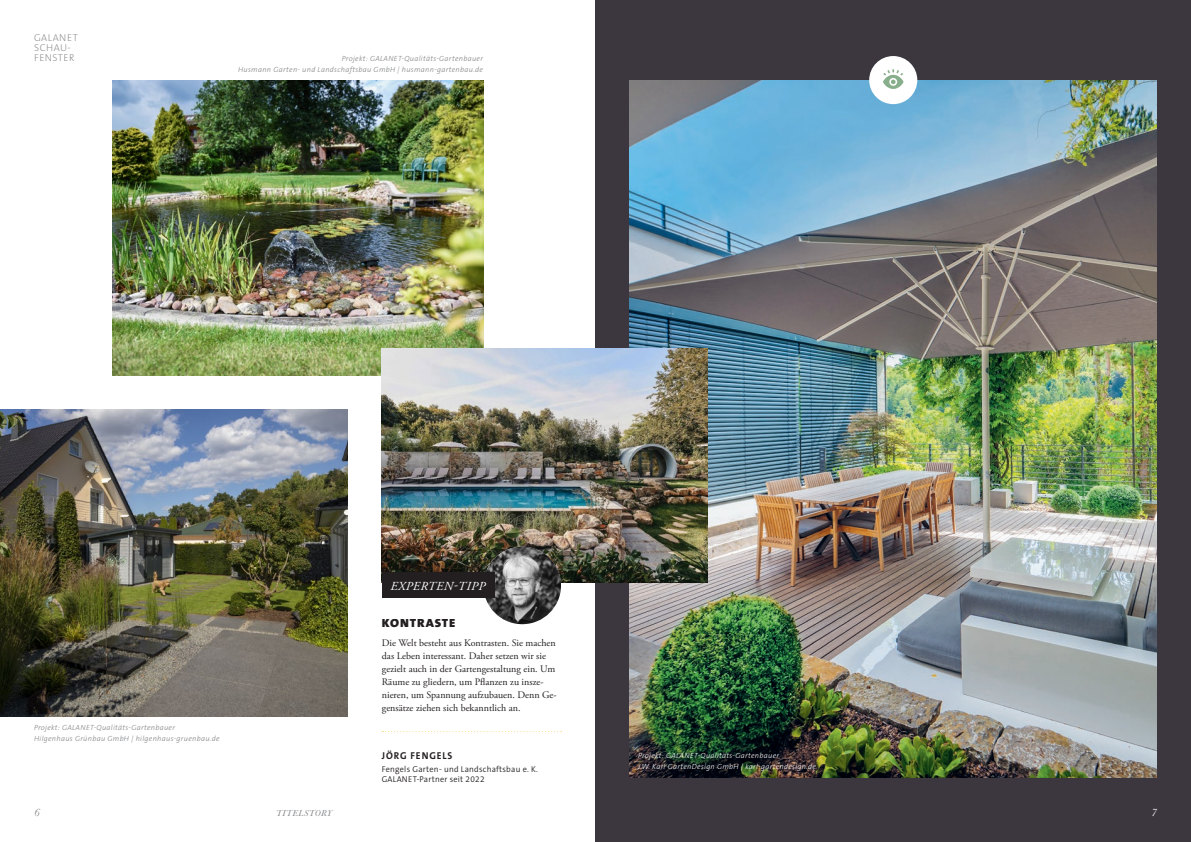
<style>
.page{position:relative;width:1191px;height:842px;background:#fff}
.page>*{position:absolute;margin:0;border:0;box-sizing:border-box;transform-origin:0 0}
.t1{font:italic 12.3px "Adobe Garamond Pro";letter-spacing:.035em;color:#fff}
.t2{font:900 12px "The Sans B W9";letter-spacing:.07em;color:#231f20;scale:1.07 1}
.t3{font:italic 11px "Baskerville";color:#808285}
.t4{font:italic 11px "Baskerville";color:#fff}
.t5{font:10px/13px "Adobe Garamond Pro";color:#231f20}
._01_Headline{font:200 10px "The Sans B W2";letter-spacing:.055em;color:#808285}
.t6{font:700 10px "The Sans B W7";letter-spacing:.095em;color:#231f20}
.t7{font:italic 9px "Baskerville";letter-spacing:.06em;color:#808285}
.t8{font:300 8.5px "The Sans B W4";letter-spacing:.03em;color:#231f20}
.t9{font:italic 300 7.5px/10.5px "The Sans B W3";letter-spacing:.04em;color:#808285;text-align:right}
._05_Bildunterschrift{font:italic 300 7.5px/10.5px "The Sans B W3";letter-spacing:.04em;color:#fff}
</style>
<div class="page">
<div style="left:595px;top:0;width:596px;height:842px;background:#3c373f"></div>
<img style="left:629px;top:80px;width:528px;height:697px">
<img style="left:112px;top:80px;width:371px;height:295px">
<img style="left:0;top:409px;width:348px;height:307px">
<img style="left:382px;top:348px;width:326px;height:234px">
<svg style="left:382px;top:731px;width:180px;height:1px"></svg>
<img style="left:483px;top:547px;width:78px;height:77px;border-radius:39px">
<div style="left:382px;top:572px;width:112px;height:26px;background:#231f20"></div>
<div style="left:869px;top:56px;width:48px;height:48px;background:#fff;border-radius:50%"></div>
<svg style="left:883px;top:69px;width:20px;height:20px"></svg>
<p class="_01_Headline" style="left:34px;top:32px;width:45px">GALANET</p>
<p class="_01_Headline" style="left:34px;top:42px;width:38px">SCHAU-</p>
<p class="_01_Headline" style="left:34px;top:52px;width:42px">FENSTER</p>
<p class="t9" style="left:238px;top:54px;width:246px">Projekt: GALANET-Qualitäts-Gartenbauer<br>Husmann Garten- und Landschaftsbau GmbH | husmann-gartenbau.de</p>
<p class="t9" style="left:34px;top:723px;width:187px;text-align:left">Projekt: GALANET-Qualitäts-Gartenbauer<br>Hilgenhaus Grünbau GmbH | hilgenhaus-gruenbau.de</p>
<p class="t1" style="left:390px;top:578px;width:96px">EXPERTEN-TIPP</p>
<p class="t2" style="left:382px;top:616px;width:70px">KONTRASTE</p>
<p class="t5" style="left:382px;top:637px;width:176px">Die Welt besteht aus Kontrasten. Sie machen das Leben interessant. Daher setzen wir sie gezielt auch in der Gartengestaltung ein. Um Räume zu gliedern, um Pflanzen zu insze&shy;nieren, um Spannung aufzubauen. Denn Ge&shy;gensätze ziehen sich bekanntlich an.</p>
<p class="t6" style="left:382px;top:749px;width:72px">JÖRG FENGELS</p>
<p class="t8" style="left:382px;top:763px;width:158px">Fengels Garten- und Landschaftsbau e. K.</p>
<p class="t8" style="left:382px;top:773px;width:104px">GALANET-Partner seit 2022</p>
<p class="_05_Bildunterschrift" style="left:638px;top:750px;width:180px">Projekt: GALANET-Qualitäts-Gartenbauer<br>J.W. Karl GartenDesign GmbH | karl-gartendesign.de</p>
<p class="t3" style="left:34px;top:805px;width:7px">6</p>
<p class="t7" style="left:276px;top:807px;width:58px">TITELSTORY</p>
<p class="t4" style="left:1151px;top:805px;width:7px">7</p>
</div>
